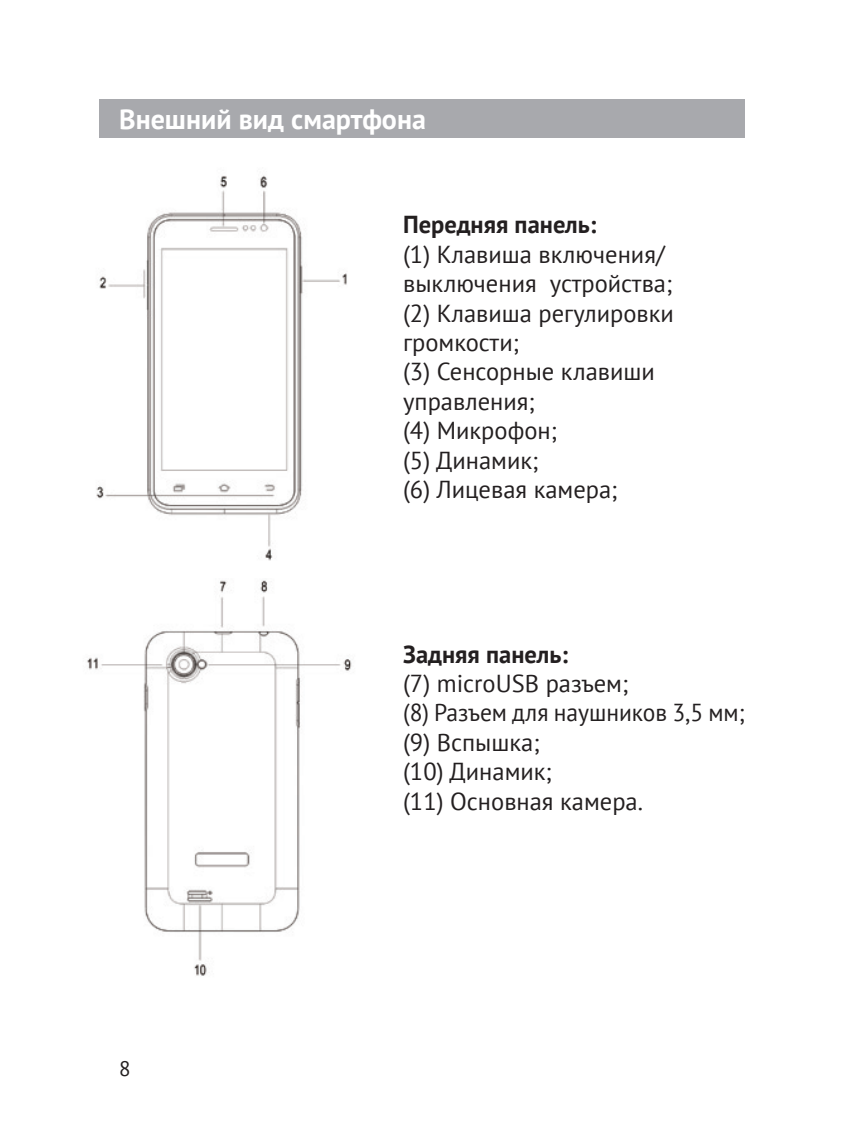
<style>
.page{position:relative;width:844px;height:1141px;background:#fff}
.page>*{position:absolute;margin:0;border:0;box-sizing:border-box;transform-origin:0 0}
.t1{font:700 28px "PT Sans";color:#fff}
.t2{font:24.5px/29.4px "PT Sans";color:#231f20}
.t3{font:700 24.5px "PT Sans";color:#231f20}
.t4{font:21px "PT Sans";color:#231f20}
</style>
<div class="page">
<img style="left:87px;top:580px;width:265px;height:396px">
<img style="left:96px;top:175px;width:251px;height:386px">
<div style="left:99px;top:99px;width:645px;height:39px;background:#a8a9ad"></div>
<p class="t1" style="left:119px;top:101px;width:308px">Внешний вид смартфона</p>
<p class="t3" style="left:403px;top:209px;width:195px">Передняя панель:</p>
<p class="t2" style="left:403px;top:239px;width:272px">(1) Клавиша включения/ выключения устройства; (2) Клавиша регулировки громкости;<br>(3) Сенсорные клавиши управления;<br>(4) Микрофон;<br>(5) Динамик;<br>(6) Лицевая камера;</p>
<p class="t4" style="left:119px;top:1055px;width:13px">8</p>
<p class="t3" style="left:403px;top:638px;width:166px">Задняя панель:</p>
<p class="t2" style="left:403px;top:668px;width:343px">(7) microUSB разъем;<br>(8) Разъем для наушников 3,5 мм; (9) Вспышка;<br>(10) Динамик;<br>(11) Основная камера.</p>
</div>
